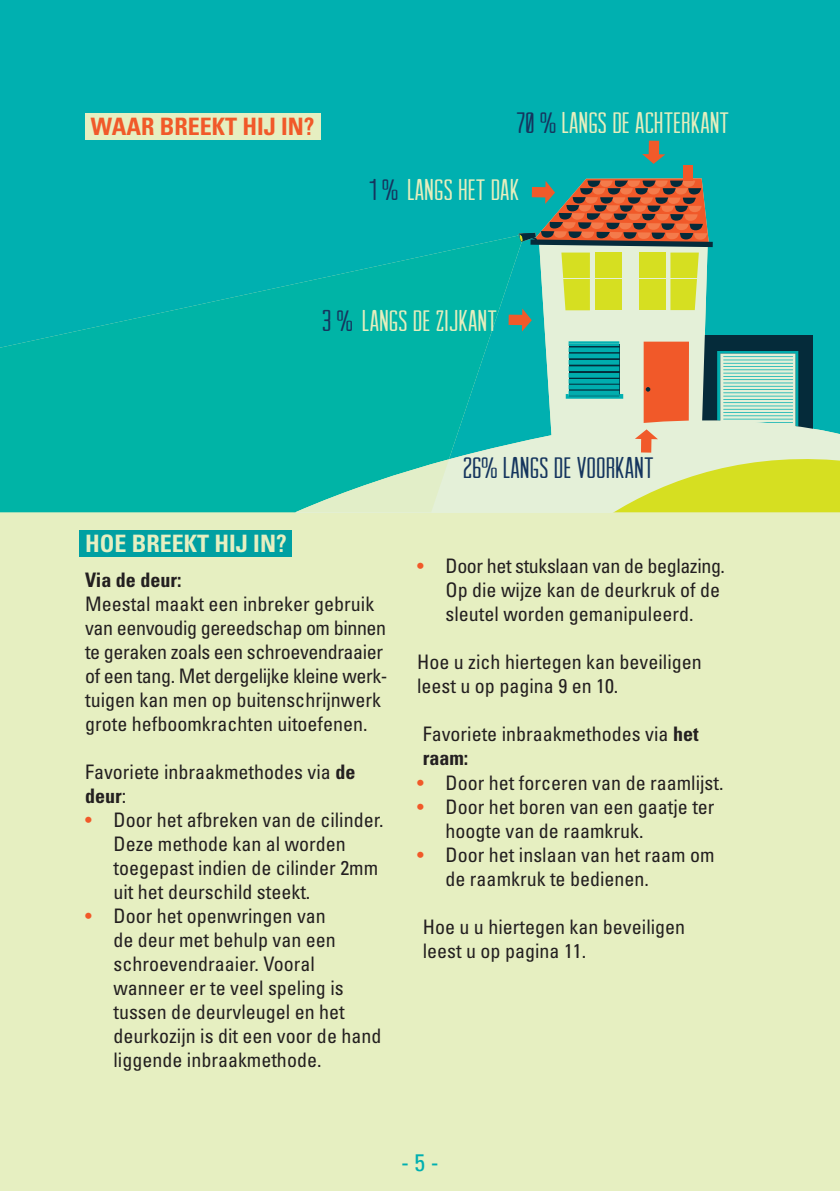
<style>
.page{position:relative;width:840px;height:1191px;background:#fff}
.page>*{position:absolute;margin:0;border:0;box-sizing:border-box;transform-origin:0 0}
.t1{font:30px "Arvil Sans";color:#e5eebe}
.t2{font:30px "Arvil Sans";color:#15355e}
.t3{font:700 condensed 24px "Univers";color:#f15929}
.t4{font:700 condensed 24px "Univers";color:#e6efc1}
.t5{font:condensed 24px "Univers";color:#00afb0}
.t6{font:condensed 20px/24px "Univers";color:#231f20}
.t7{font:condensed 20px/24px "Univers";letter-spacing:-.02em;color:#231f20}
.t8{font:700 condensed 20px "Univers";color:#231f20}
.s1{color:#15355e}
.s2{font-weight:700}
.s3{color:#f15929}
</style>
<div class="page">
<div style="left:0;top:0;width:839px;height:1191px;background:#e6efc1"></div>
<div style="left:0;top:0;width:839px;height:233px;background:#00b0b0"></div>
<div style="left:682px;top:165px;width:10px;height:16px;background:#f15929"></div>
<svg style="left:0;top:233px;width:295px;height:279px;background:#00b2a8"></svg>
<div style="left:79px;top:530px;width:213px;height:26px;background:#00a0a2"></div>
<svg style="left:641px;top:141px;width:24px;height:23px"></svg>
<svg style="left:295px;top:178px;width:544px;height:334px;background:#5bba9f"></svg>
<div style="left:85px;top:113px;width:235px;height:26px;background:#e6efc1"></div>
<p class="t3" style="left:91px;top:111px;width:225px">WAAR BREEKT HIJ IN?</p>
<h1 class="t1" style="left:516px;top:106px;width:214px"><span class="s1">70 %</span> LANGS DE ACHTERKANT</h1>
<h1 class="t1" style="left:369px;top:173px;width:152px"><span class="s1">1 %</span> LANGS HET DAK</h1>
<h1 class="t1" style="left:322px;top:304px;width:176px"><span class="s1">3 %</span> LANGS DE ZIJKANT</h1>
<p class="t4" style="left:85px;top:528px;width:203px">HOE BREEKT HIJ IN?</p>
<p class="t8" style="left:85px;top:567px;width:98px">Via de deur:</p>
<p class="t7" style="left:85px;top:591px;width:304px">Meestal maakt een inbreker gebruik van eenvoudig gereedschap om binnen te geraken zoals een schroevendraaier of een tang. Met dergelijke kleine werk&shy;tuigen kan men op buitenschrijnwerk grote hefboomkrachten uitoefenen.</p>
<p class="t6" style="left:85px;top:759px;width:271px">Favoriete inbraakmethodes via <span class="s2">de deur</span>:</p>
<p class="t6" style="left:113px;top:807px;width:271px;text-indent:-28px"><span class="s3">•</span> Door het afbreken van de cilinder.<br>Deze methode kan al worden toegepast indien de cilinder 2mm uit het deurschild steekt.</p>
<p class="t6" style="left:113px;top:903px;width:269px;text-indent:-28px"><span class="s3">•</span> Door het openwringen van<br>de deur met behulp van een schroevendraaier. Vooral wanneer er te veel speling is tussen de deurvleugel en het deurkozijn is dit een voor de hand liggende inbraakmethode.</p>
<h1 class="t2" style="left:463px;top:451px;width:192px">26% LANGS DE VOORKANT</h1>
<p class="t6" style="left:445px;top:554px;width:281px;text-indent:-28px"><span class="s3">•</span> Door het stukslaan van de beglazing.<br>Op die wijze kan de deurkruk of de sleutel worden gemanipuleerd.</p>
<p class="t6" style="left:417px;top:650px;width:286px">Hoe u zich hiertegen kan beveiligen leest u op pagina 9 en 10.</p>
<p class="t6" style="left:422px;top:722px;width:277px">Favoriete inbraakmethodes via <span class="s2">het raam:</span></p>
<p class="t6" style="left:417px;top:770px;width:308px"><span class="s3">•</span> Door het forceren van de raamlijst.</p>
<p class="t6" style="left:445px;top:794px;width:270px;text-indent:-28px"><span class="s3">•</span> Door het boren van een gaatje ter hoogte van de raamkruk.</p>
<p class="t6" style="left:445px;top:842px;width:270px;text-indent:-28px"><span class="s3">•</span> Door het inslaan van het raam om de raamkruk te bedienen.</p>
<p class="t6" style="left:422px;top:914px;width:264px">Hoe u u hiertegen kan beveiligen leest u op pagina 11.</p>
<p class="t5" style="left:401px;top:1147px;width:39px">- 5 -</p>
</div>
